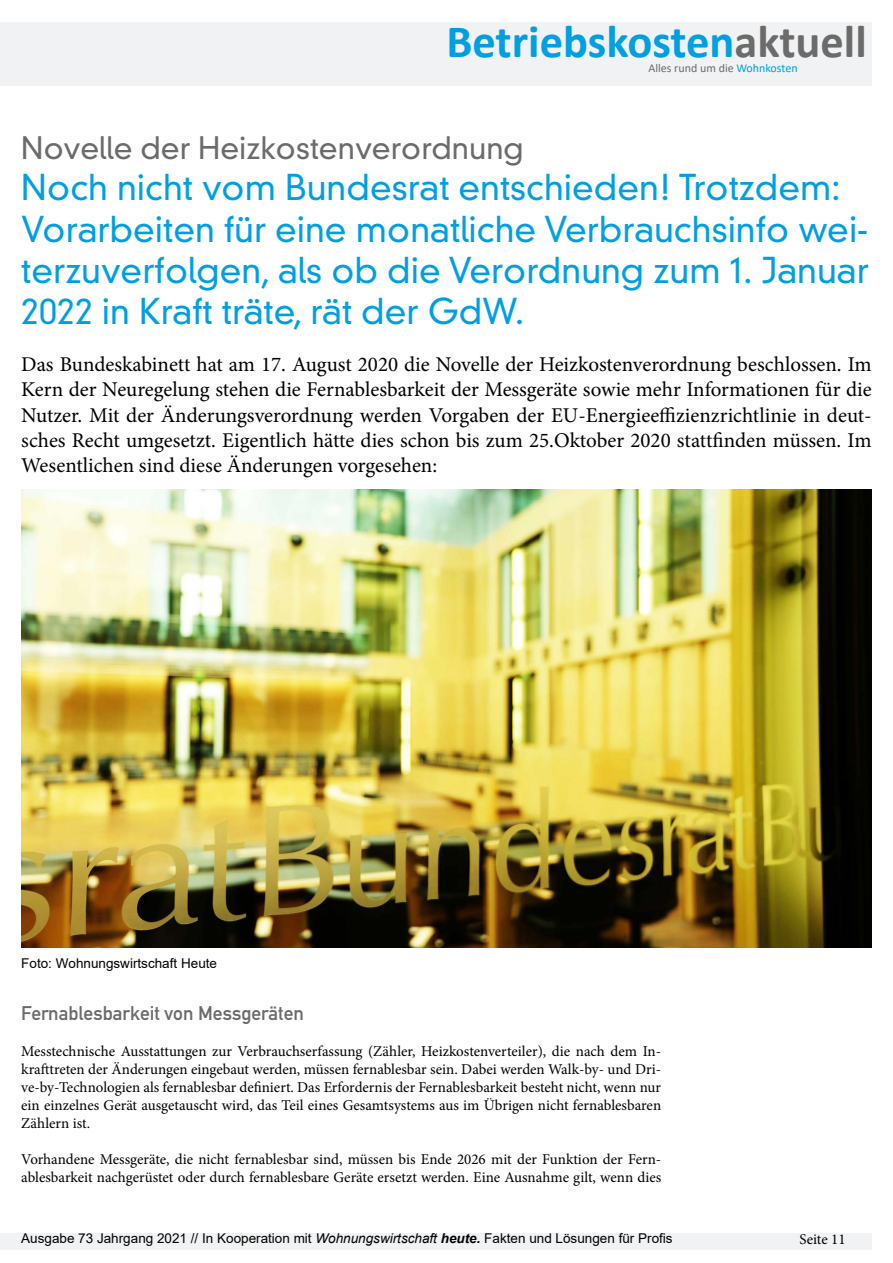
<style>
.page{position:relative;width:893px;height:1263px;background:#fff}
.page>*{position:absolute;margin:0;border:0;box-sizing:border-box;transform-origin:0 0}
.t1{font:700 46.5px "Calibri";color:#009fe3}
.t2{font:300 34.5px/41.4px "DIN Neuzeit Grotesk Std";color:#009fe3}
.t3{font:300 30px "DIN Neuzeit Grotesk Std";color:#6b6b6b}
.t4{font:21px/25.2px "Minion Pro";color:#000;text-align:justify}
.t5{font:19.5px "DIN Mittelschrift Std";color:#6b6b6b}
.t6{font:15px/18px "Minion Pro";color:#000;text-align:justify}
.t7{font:13.5px "Arial";color:#000}
.t8{font:12px "Calibri";color:#6b6b6b}
.s1{color:#6b6b6b}
.s2{color:#009fe3}
.s3{font-style:italic}
.s4{font-weight:700;font-style:italic}
</style>
<div class="page">
<div style="left:0;top:22px;width:872px;height:64px;background:#f1f2f3"></div>
<div style="left:0;top:1233px;width:872px;height:17px;background:#f1f2f3"></div>
<img style="left:21px;top:489px;width:851px;height:458px">
<h1 class="t1" style="left:446px;top:9px;width:422px">Betriebskosten<span class="s1">aktuell</span></h1>
<p class="t8" style="left:648px;top:59px;width:151px">Alles rund um die <span class="s2">Wohnkosten</span></p>
<h3 class="t3" style="left:21px;top:130px;width:504px">Novelle der Heizkostenverordnung</h3>
<h2 class="t2" style="left:21px;top:167px;width:849px">Noch nicht vom Bundesrat entschieden! Trotzdem:<br>Vorarbeiten für eine monatliche Verbrauchsinfo wei&shy;terzuverfolgen, als ob die Verordnung zum 1. Januar 2022 in Kraft träte, rät der GdW.</h2>
<p class="t4" style="left:21px;top:352px;width:852px">Das Bundeskabinett hat am 17. August 2020 die Novelle der Heizkostenverordnung beschlossen. Im Kern der Neuregelung stehen die Fernablesbarkeit der Messgeräte sowie mehr Informationen für die Nutzer. Mit der Änderungsverordnung werden Vorgaben der EU-Energieeffizienzrichtlinie in deut&shy;sches Recht umgesetzt. Eigentlich hätte dies schon bis zum 25.Oktober 2020 stattfinden müssen. Im Wesentlichen sind diese Änderungen vorgesehen:</p>
<p class="t7" style="left:21px;top:954px;width:197px">Foto: Wohnungswirtschaft Heute</p>
<h3 class="t5" style="left:21px;top:1001px;width:284px">Fernablesbarkeit von Messgeräten</h3>
<p class="t6" style="left:21px;top:1042px;width:641px">Messtechnische Ausstattungen zur Verbrauchserfassung (Zähler, Heizkostenverteiler), die nach dem In&shy;krafttreten der Änderungen eingebaut werden, müssen fernablesbar sein. Dabei werden Walk-by- und Dri&shy;ve-by-Technologien als fernablesbar definiert. Das Erfordernis der Fernablesbarkeit besteht nicht, wenn nur ein einzelnes Gerät ausgetauscht wird, das Teil eines Gesamtsystems aus im Übrigen nicht fernablesbaren Zählern ist.</p>
<p class="t6" style="left:21px;top:1150px;width:641px">Vorhandene Messgeräte, die nicht fernablesbar sind, müssen bis Ende 2026 mit der Funktion der Fern&shy;ablesbarkeit nachgerüstet oder durch fernablesbare Geräte ersetzt werden. Eine Ausnahme gilt, wenn dies</p>
<p class="t7" style="left:21px;top:1229px;width:653px">Ausgabe 73 Jahrgang 2021 // In Kooperation mit <span class="s3">Wohnungswirtschaft</span> <span class="s4">heute.</span> Fakten und Lösungen für Profis</p>
<p class="t6" style="left:799px;top:1230px;width:48px">Seite 11</p>
</div>
